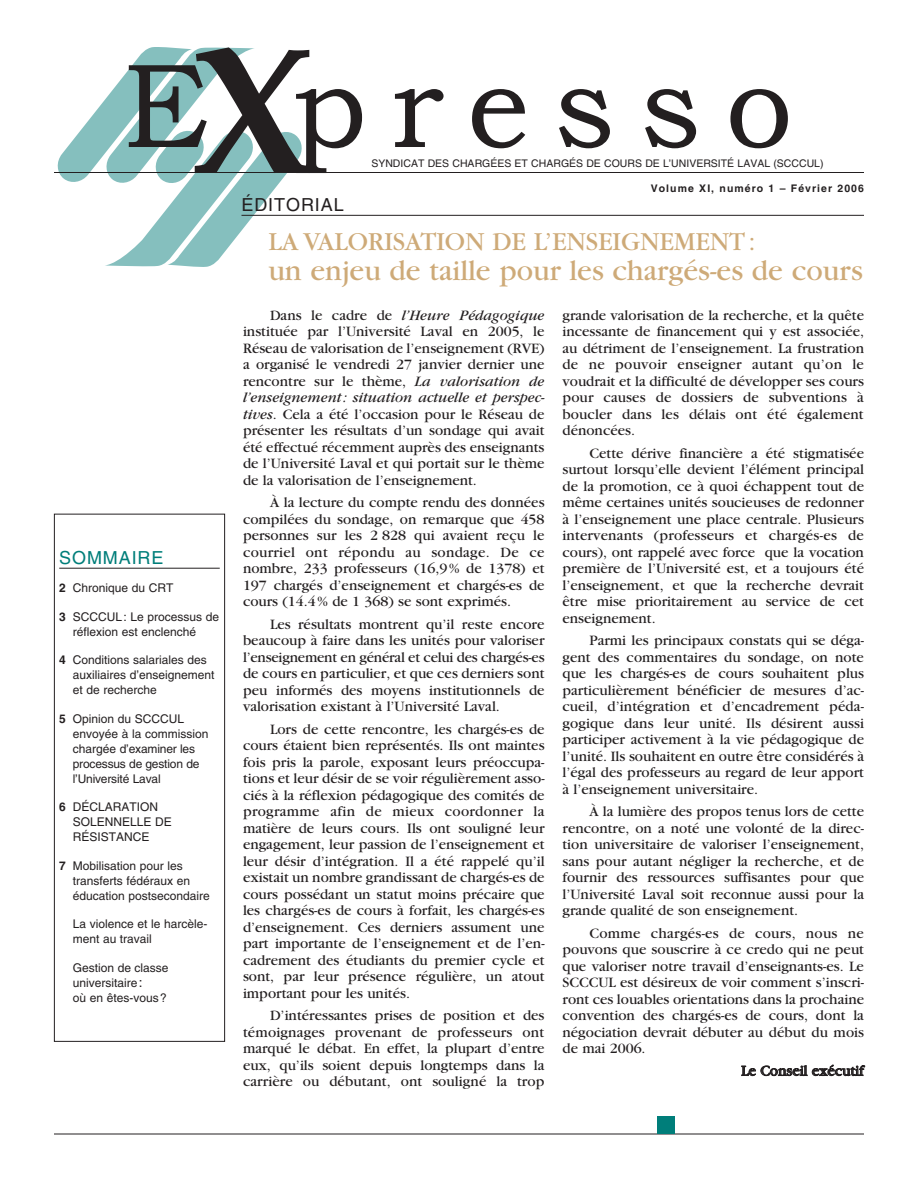
<style>
.page{position:relative;width:918px;height:1188px;background:#fff}
.page>*{position:absolute;margin:0;border:0;box-sizing:border-box;transform-origin:0 0}
.t1{font:30px "Garamond";color:#ceaa78}
.t2{font:27px "Garamond";color:#ceaa78}
.t3{font:18px "Helvetica";letter-spacing:.05em;color:#231f20}
.t4{font:18px "Helvetica";letter-spacing:.05em;color:#007e7a}
.t5{font:15px/16.5px "Garamond";color:#231f20;text-align:justify}
.t6{font:12px/15px "Helvetica";color:#231f20}
.t7{font:10.5px "Helvetica";color:#231f20}
.t8{font:700 10.5px "Helvetica";letter-spacing:.1em;color:#231f20}
.s1{font-weight:700}
.s2{font-size:13.5px}
.s3{font-style:italic}
</style>
<div class="page">
<hr style="left:54px;top:1134px;width:810px;height:1px;background:#231f20">
<div style="left:657px;top:1116px;width:18px;height:18px;background:#007e7a"></div>
<svg style="left:58px;top:47px;width:304px;height:220px"></svg>
<svg style="left:395px;top:89px;width:49px;height:58px"></svg>
<svg style="left:472px;top:89px;width:53px;height:59px"></svg>
<svg style="left:559px;top:89px;width:51px;height:59px"></svg>
<svg style="left:645px;top:89px;width:51px;height:59px"></svg>
<svg style="left:730px;top:89px;width:58px;height:59px"></svg>
<hr style="left:54px;top:172px;width:810px;height:1px;background:#231f20">
<hr style="left:242px;top:215px;width:622px;height:1px;background:#231f20">
<hr style="left:59px;top:568px;width:161px;height:1px;background:#231f20">
<div style="left:54px;top:514px;width:171px;height:528px;border:1px solid #231f20"></div>
<p class="t4" style="left:59px;top:551px;width:106px">SOMMAIRE</p>
<p class="t6" style="left:59px;top:582px;width:116px"><span class="s1">2</span> Chronique du CRT</p>
<p class="t6" style="left:73px;top:610px;width:148px;text-indent:-14px"><span class="s1">3</span> SCCCUL: Le processus de réflexion est enclenché</p>
<p class="t6" style="left:73px;top:654px;width:143px;text-indent:-14px"><span class="s1">4</span> Conditions salariales des auxiliaires d’enseignement et de recherche</p>
<p class="t6" style="left:73px;top:712px;width:137px;text-indent:-14px"><span class="s1">5</span> Opinion du SCCCUL envoyée à la commission chargée d’examiner les processus de gestion de l’Université Laval</p>
<p class="t6" style="left:73px;top:801px;width:101px;text-indent:-14px"><span class="s1">6</span> DÉCLARATION<br>SOLENNELLE DE<br>RÉSISTANCE</p>
<p class="t6" style="left:73px;top:859px;width:139px;text-indent:-14px"><span class="s1">7</span> Mobilisation pour les transferts fédéraux en éducation postsecondaire</p>
<p class="t6" style="left:73px;top:918px;width:136px">La violence et le harcèle&shy;ment au travail</p>
<p class="t6" style="left:73px;top:961px;width:97px">Gestion de classe universitaire<span class="s2">:<br></span>où en êtes-vous?</p>
<p class="t7" style="left:371px;top:159px;width:454px">SYNDICAT DES CHARGÉES ET CHARGÉS DE COURS DE L’UNIVERSITÉ LAVAL (SCCCUL)</p>
<p class="t8" style="left:651px;top:184px;width:215px">Volume XI, numéro 1 – Février 2006</p>
<p class="t3" style="left:242px;top:198px;width:104px">ÉDITORIAL</p>
<h2 class="t2" style="left:268px;top:232px;width:489px">LA VALORISATION DE L’ENSEIGNEMENT:</h2>
<h1 class="t1" style="left:268px;top:260px;width:596px">un enjeu de taille pour les chargés-es de cours</h1>
<p class="t5" style="left:243px;top:308px;width:303px;text-indent:27px">Dans le cadre de <span class="s3">l’Heure Pédagogique </span>instituée par l’Université Laval en 2005, le Réseau de valorisation de l’enseignement (RVE) a organisé le vendredi 27 janvier dernier une rencontre sur le thème, <span class="s3">La valorisation de l’enseignement: situation actuelle et perspec&shy;tives</span>. Cela a été l’occasion pour le Réseau de présenter les résultats d’un sondage qui avait été effectué récemment auprès des enseignants de l’Université Laval et qui portait sur le thème de la valorisation de l’enseignement.</p>
<p class="t5" style="left:243px;top:496px;width:303px;text-indent:27px">À la lecture du compte rendu des données compilées du sondage, on remarque que 458 personnes sur les 2 828 qui avaient reçu le courriel ont répondu au sondage. De ce nombre, 233 professeurs (16,9% de 1378) et 197 chargés d’enseignement et chargés-es de cours (14.4% de 1 368) se sont exprimés.</p>
<p class="t5" style="left:243px;top:617px;width:303px;text-indent:27px">Les résultats montrent qu’il reste encore beaucoup à faire dans les unités pour valoriser l’enseignement en général et celui des chargés-es de cours en particulier, et que ces derniers sont peu informés des moyens institutionnels de valorisation existant à l’Université Laval.</p>
<p class="t5" style="left:243px;top:722px;width:303px;text-indent:27px">Lors de cette rencontre, les chargés-es de cours étaient bien représentés. Ils ont maintes fois pris la parole, exposant leurs préoccupa&shy;tions et leur désir de se voir régulièrement asso&shy;ciés à la réflexion pédagogique des comités de programme afin de mieux coordonner la matière de leurs cours. Ils ont souligné leur engagement, leur passion de l’enseignement et leur désir d’intégration. Il a été rappelé qu’il existait un nombre grandissant de chargés-es de cours possédant un statut moins précaire que les chargés-es de cours à forfait, les chargés-es d’enseignement. Ces derniers assument une part importante de l’enseignement et de l’en&shy;cadrement des étudiants du premier cycle et sont, par leur présence régulière, un atout important pour les unités.</p>
<p class="t5" style="left:243px;top:1009px;width:303px;text-indent:27px">D’intéressantes prises de position et des témoignages provenant de professeurs ont marqué le débat. En effet, la plupart d’entre eux, qu’ils soient depuis longtemps dans la carrière ou débutant, ont souligné la trop</p>
<p class="t5" style="left:562px;top:308px;width:303px">grande valorisation de la recherche, et la quête incessante de financement qui y est associée, au détriment de l’enseignement. La frustration de ne pouvoir enseigner autant qu’on le voudrait et la difficulté de développer ses cours pour causes de dossiers de subventions à boucler dans les délais ont été également dénoncées.</p>
<p class="t5" style="left:562px;top:446px;width:303px;text-indent:27px">Cette dérive financière a été stigmatisée surtout lorsqu’elle devient l’élément principal de la promotion, ce à quoi échappent tout de même certaines unités soucieuses de redonner à l’enseignement une place centrale. Plusieurs intervenants (professeurs et chargés-es de cours), ont rappelé avec force que la vocation première de l’Université est, et a toujours été l’enseignement, et que la recherche devrait être mise prioritairement au service de cet enseignement.</p>
<p class="t5" style="left:562px;top:634px;width:303px;text-indent:27px">Parmi les principaux constats qui se déga&shy;gent des commentaires du sondage, on note que les chargés-es de cours souhaitent plus particulièrement bénéficier de mesures d’ac&shy;cueil, d’intégration et d’encadrement péda&shy;gogique dans leur unité. Ils désirent aussi participer activement à la vie pédagogique de l’unité. Ils souhaitent en outre être considérés à l’égal des professeurs au regard de leur apport à l’enseignement universitaire.</p>
<p class="t5" style="left:563px;top:805px;width:303px;text-indent:27px">À la lumière des propos tenus lors de cette rencontre, on a noté une volonté de la direc&shy;tion universitaire de valoriser l’enseignement, sans pour autant négliger la recherche, et de fournir des ressources suffisantes pour que l’Université Laval soit reconnue aussi pour la grande qualité de son enseignement.</p>
<p class="t5" style="left:563px;top:926px;width:303px;text-indent:27px">Comme chargés-es de cours, nous ne pouvons que souscrire à ce credo qui ne peut que valoriser notre travail d’enseignants-es. Le SCCCUL est désireux de voir comment s’inscri&shy;ront ces louables orientations dans la prochaine convention des chargés-es de cours, dont la négociation devrait débuter au début du mois de mai 2006.</p>
<p class="t5" style="left:741px;top:1064px;width:124px">Le Conseil exécutif</p>
</div>
